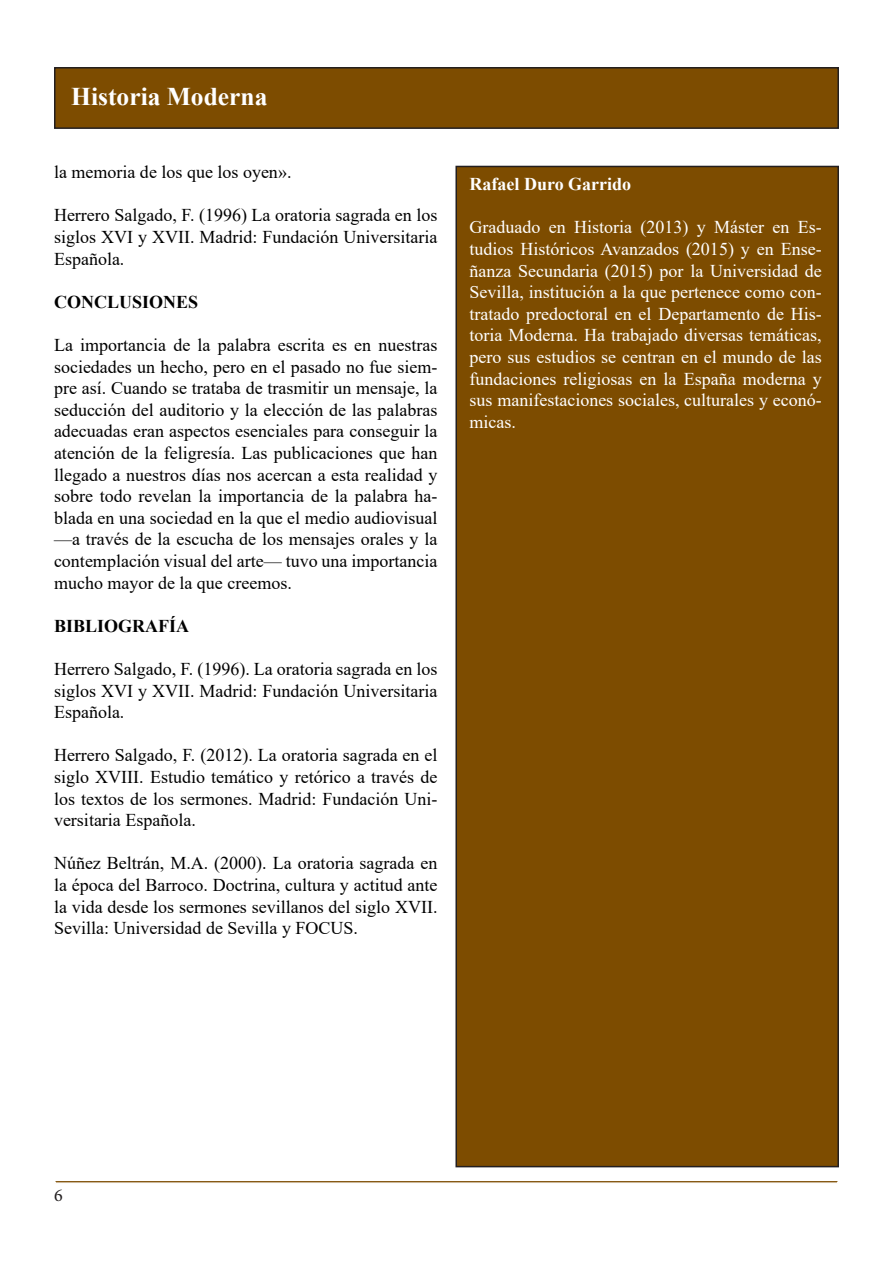
<style>
.page{position:relative;width:893px;height:1263px;background:#fff}
.page>*{position:absolute;margin:0;border:0;box-sizing:border-box;transform-origin:0 0}
.t1{font:700 25.5px "Times New Roman";color:#fff}
.t2{font:18px/21.6px "Times New Roman";color:#000;text-align:justify}
.t3{font:18px/21.6px "Times New Roman";color:#fff;text-align:justify}
.t4{font:700 18px "Times New Roman";color:#000}
.t5{font:700 18px "Times New Roman";color:#fff}
.t6{font:18px "Minion Pro";color:#231f20}
</style>
<div class="page">
<div style="left:456px;top:166px;width:382px;height:1000px;background:#7d4c00"></div>
<div style="left:455px;top:166px;width:384px;height:1001px;border:2px solid #231f20"></div>
<div style="left:55px;top:68px;width:783px;height:60px;background:#7d4c00"></div>
<div style="left:54px;top:67px;width:785px;height:62px;border:2px solid #231f20"></div>
<svg style="left:55px;top:1181px;width:783px;height:2px;fill:#cab698"></svg>
<p class="t1" style="left:71px;top:78px;width:198px">Historia Moderna</p>
<p class="t2" style="left:54px;top:161px;width:239px">la memoria de los que los oyen».</p>
<p class="t2" style="left:54px;top:204px;width:385px">Herrero Salgado, F. (1996) La oratoria sagrada en los siglos XVI y XVII. Madrid: Fundación Universitaria Española.</p>
<p class="t4" style="left:54px;top:289px;width:146px">CONCLUSIONES</p>
<p class="t2" style="left:54px;top:334px;width:385px">La importancia de la palabra escrita es en nuestras sociedades un hecho, pero en el pasado no fue siem&shy;pre así. Cuando se trataba de trasmitir un mensaje, la seducción del auditorio y la elección de las palabras adecuadas eran aspectos esenciales para conseguir la atención de la feligresía. Las publicaciones que han llegado a nuestros días nos acercan a esta realidad y sobre todo revelan la importancia de la palabra ha&shy;blada en una sociedad en la que el medio audiovisual —a través de la escucha de los mensajes orales y la contemplación visual del arte— tuvo una importancia mucho mayor de la que creemos.</p>
<p class="t4" style="left:54px;top:613px;width:137px">BIBLIOGRAFÍA</p>
<p class="t2" style="left:54px;top:658px;width:385px">Herrero Salgado, F. (1996). La oratoria sagrada en los siglos XVI y XVII. Madrid: Fundación Universitaria Española.</p>
<p class="t2" style="left:54px;top:744px;width:385px">Herrero Salgado, F. (2012). La oratoria sagrada en el siglo XVIII. Estudio temático y retórico a través de los textos de los sermones. Madrid: Fundación Uni&shy;versitaria Española.</p>
<p class="t2" style="left:54px;top:852px;width:385px">Núñez Beltrán, M.A. (2000). La oratoria sagrada en la época del Barroco. Doctrina, cultura y actitud ante la vida desde los sermones sevillanos del siglo XVII.<br>Sevilla: Universidad de Sevilla y FOCUS.</p>
<p class="t5" style="left:470px;top:171px;width:163px">Rafael Duro Garrido</p>
<p class="t3" style="left:470px;top:216px;width:354px">Graduado en Historia (2013) y Máster en Es&shy;tudios Históricos Avanzados (2015) y en Ense&shy;ñanza Secundaria (2015) por la Universidad de Sevilla, institución a la que pertenece como con&shy;tratado predoctoral en el Departamento de His&shy;toria Moderna. Ha trabajado diversas temáticas, pero sus estudios se centran en el mundo de las fundaciones religiosas en la España moderna y sus manifestaciones sociales, culturales y econó&shy;micas.</p>
<p class="t6" style="left:54px;top:1183px;width:10px">6</p>
</div>
